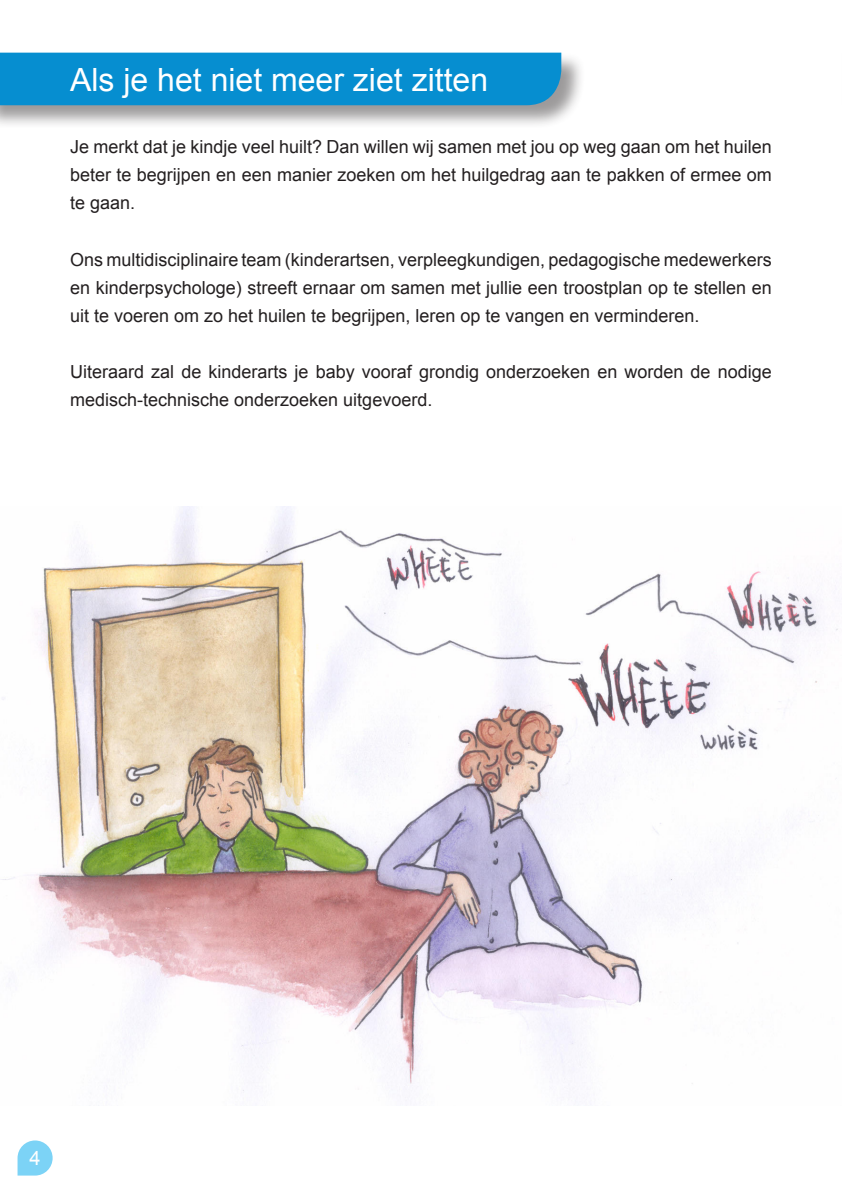
<style>
.page{position:relative;width:842px;height:1191px;background:#fff}
.page>*{position:absolute;margin:0;border:0;box-sizing:border-box;transform-origin:0 0}
._2_1_Titel_balk{font:32px "Arial";color:#fff}
.t1{font:20px "Arial";color:#fff}
._3_1_Bodytekst{font:18px/28px "Arial";color:#231f20;text-align:justify}
</style>
<div class="page">
<svg style="left:18px;top:1140px;width:35px;height:35px"></svg>
<div style="left:0;top:53px;width:586px;height:77px;background:#231f20;opacity:.45"></div>
<div style="left:0;top:53px;width:561px;height:52px;background:#068ed0"></div>
<img style="left:1px;top:506px;width:837px;height:595px">
<p class="_2_1_Titel_balk" style="left:70px;top:58px;width:419px">Als je het niet meer ziet zitten</p>
<p class="_3_1_Bodytekst" style="left:70px;top:133px;width:703px">Je merkt dat je kindje veel huilt? Dan willen wij samen met jou op weg gaan om het huilen beter te begrijpen en een manier zoeken om het huilgedrag aan te pakken of ermee om te gaan.</p>
<p class="_3_1_Bodytekst" style="left:70px;top:245px;width:703px">Ons multidisciplinaire team (kinderartsen, verpleegkundigen, pedagogische medewerkers en kinderpsychologe) streeft ernaar om samen met jullie een troostplan op te stellen en uit te voeren om zo het huilen te begrijpen, leren op te vangen en verminderen.</p>
<p class="_3_1_Bodytekst" style="left:70px;top:357px;width:703px">Uiteraard zal de kinderarts je baby vooraf grondig onderzoeken en worden de nodige medisch-technische onderzoeken uitgevoerd.</p>
<p class="t1" style="left:30px;top:1145px;width:13px">4</p>
</div>
